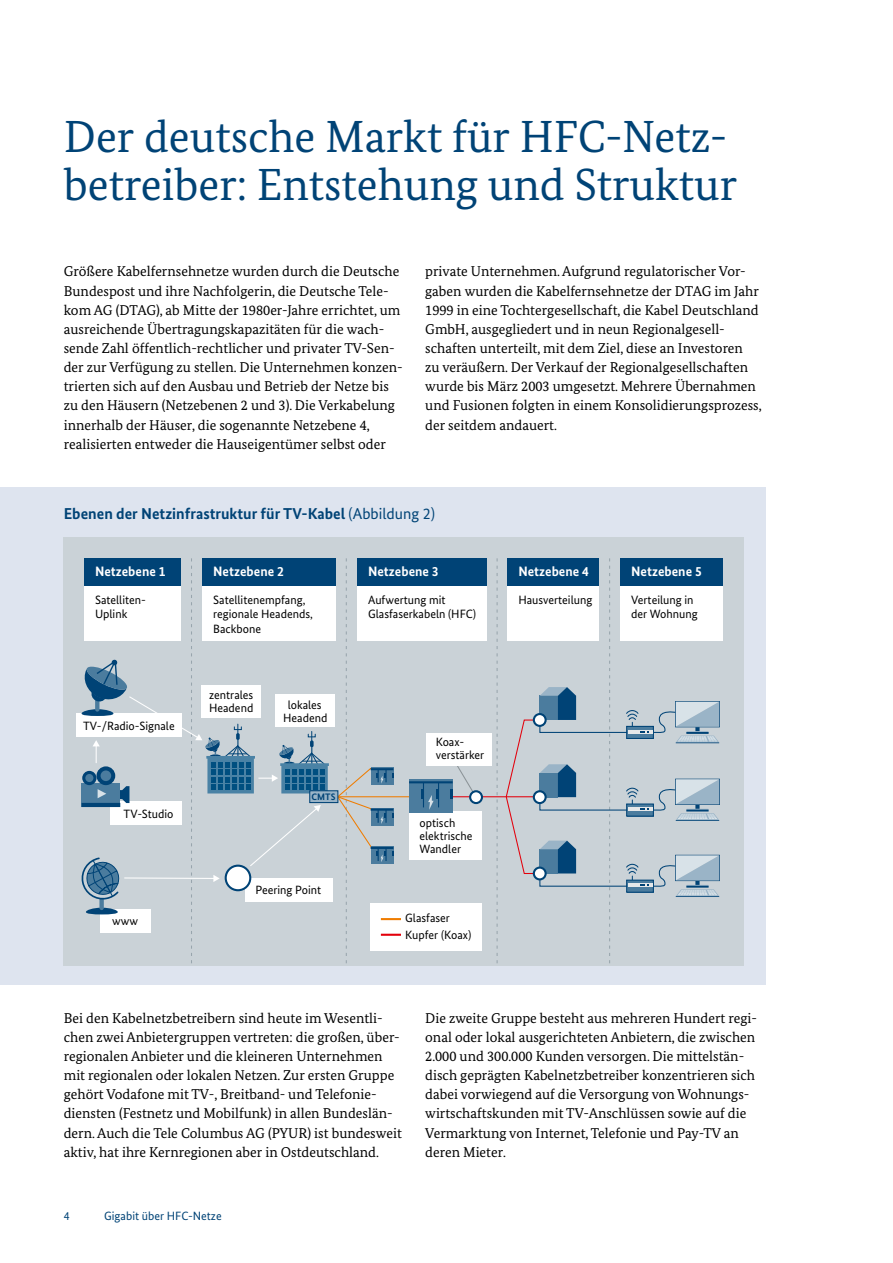
<style>
.page{position:relative;width:893px;height:1263px;background:#fff}
.page>*{position:absolute;margin:0;border:0;box-sizing:border-box;transform-origin:0 0}
.t1{font:45px/48px "Bundes Serif";color:#004376}
.t2{font:700 15.75px "Bundes Sans";color:#004376}
.t3{font:14.25px/19.2px "Bundes Serif";color:#000}
.t4{font:700 13.65px "Bundes Sans";color:#fff}
.t5{font:12px/14.5px "Bundes Sans";color:#000}
.t6{font:12px "Bundes Sans";color:#004376}
.t7{font:700 9.45px "Bundes Sans";color:#004376}
.s1{font-weight:400}
</style>
<div class="page">
<div style="left:0;top:487px;width:765px;height:497px;background:#dee4ef"></div>
<div style="left:64px;top:537px;width:680px;height:428px;background:#cad2d7"></div>
<hr style="left:338px;top:796px;width:93px;height:1px;background:#ef7c00">
<div style="left:202px;top:558px;width:134px;height:28px;background:#004376"></div>
<div style="left:202px;top:586px;width:134px;height:55px;background:#fff"></div>
<div style="left:357px;top:558px;width:129px;height:28px;background:#004376"></div>
<div style="left:357px;top:586px;width:129px;height:55px;background:#fff"></div>
<svg style="left:497px;top:558px;width:1px;height:405px"></svg>
<hr style="left:424px;top:796px;width:117px;height:1px;background:#e3000b">
<svg style="left:505px;top:558px;width:215px;height:406px"></svg>
<div style="left:534px;top:867px;width:12px;height:12px;background:#fff;border-radius:50%"></div>
<div style="left:533px;top:866px;width:14px;height:14px;border:2px solid #004376;border-radius:50%"></div>
<div style="left:534px;top:791px;width:12px;height:12px;background:#fff;border-radius:50%"></div>
<div style="left:533px;top:790px;width:14px;height:14px;border:2px solid #004376;border-radius:50%"></div>
<div style="left:534px;top:714px;width:12px;height:12px;background:#fff;border-radius:50%"></div>
<div style="left:533px;top:713px;width:14px;height:14px;border:2px solid #004376;border-radius:50%"></div>
<svg style="left:336px;top:558px;width:57px;height:406px"></svg>
<div style="left:470px;top:791px;width:12px;height:12px;background:#fff;border-radius:50%"></div>
<div style="left:469px;top:790px;width:14px;height:14px;border:2px solid #004376;border-radius:50%"></div>
<div style="left:370px;top:904px;width:112px;height:47px;background:#fff"></div>
<hr style="left:381px;top:934px;width:20px;height:2px;background:#e3000b">
<hr style="left:381px;top:918px;width:20px;height:2px;background:#ef7c00">
<div style="left:77px;top:713px;width:105px;height:24px;background:#fff"></div>
<div style="left:275px;top:695px;width:59px;height:32px;background:#fff"></div>
<svg style="left:81px;top:558px;width:248px;height:406px"></svg>
<div style="left:310px;top:791px;width:28px;height:11px;background:#9ab4c7"></div>
<div style="left:309px;top:790px;width:29px;height:13px;border:1px solid #004376"></div>
<div style="left:246px;top:878px;width:87px;height:24px;background:#fff"></div>
<div style="left:226px;top:866px;width:24px;height:24px;background:#fff;border-radius:50%"></div>
<div style="left:225px;top:865px;width:26px;height:26px;border:2px solid #004376;border-radius:50%"></div>
<div style="left:426px;top:733px;width:66px;height:32px;background:#fff"></div>
<div style="left:409px;top:811px;width:73px;height:48px;background:#fff"></div>
<div style="left:409px;top:779px;width:44px;height:34px;background:#4b7c9e"></div>
<hr style="left:409px;top:781px;width:44px;height:2px;background:#004376">
<svg style="left:421px;top:783px;width:18px;height:27px"></svg>
<svg style="left:450px;top:765px;width:27px;height:33px"></svg>
<h1 class="t1" style="left:64px;top:112px;width:675px">Der deutsche Markt für HFC-Netz&shy;betreiber: Entstehung und Struktur</h1>
<p class="t3" style="left:64px;top:262px;width:340px">Größere Kabelfernsehnetze wurden durch die Deutsche Bundespost und ihre Nachfolgerin, die Deutsche Tele&shy;kom AG (DTAG), ab Mitte der 1980er-Jahre errichtet, um ausreichende Übertragungskapazitäten für die wach&shy;sende Zahl öffentlich-rechtlicher und privater TV-Sen&shy;der zur Verfügung zu stellen. Die Unternehmen konzen&shy;trierten sich auf den Ausbau und Betrieb der Netze bis zu den Häusern (Netzebenen 2 und 3). Die Verkabelung innerhalb der Häuser, die sogenannte Netzebene 4, realisierten entweder die Hauseigentümer selbst oder</p>
<p class="t3" style="left:425px;top:262px;width:338px">private Unternehmen. Aufgrund regulatorischer Vor&shy;gaben wurden die Kabelfernsehnetze der DTAG im Jahr 1999 in eine Tochtergesellschaft, die Kabel Deutschland GmbH, ausgegliedert und in neun Regionalgesell&shy;schaften unterteilt, mit dem Ziel, diese an Investoren<br>zu veräußern. Der Verkauf der Regionalgesellschaften wurde bis März 2003 umgesetzt. Mehrere Übernahmen und Fusionen folgten in einem Konsolidierungsprozess, der seitdem andauert.</p>
<p class="t2" style="left:64px;top:504px;width:373px">Ebenen der Netzinfrastruktur für TV-Kabel <span class="s1">(Abbildung 2)</span></p>
<p class="t4" style="left:95px;top:563px;width:72px">Netzebene 1</p>
<p class="t5" style="left:95px;top:592px;width:52px">Satelliten-<br>Uplink</p>
<p class="t5" style="left:83px;top:718px;width:93px">TV-/Radio-Signale</p>
<p class="t5" style="left:124px;top:806px;width:51px">TV-Studio</p>
<p class="t5" style="left:112px;top:913px;width:27px">www</p>
<p class="t4" style="left:213px;top:563px;width:72px">Netzebene 2</p>
<p class="t5" style="left:213px;top:592px;width:101px">Satellitenempfang, regionale Headends,<br>Backbone</p>
<p class="t5" style="left:209px;top:689px;width:46px;line-height:12.5px">zentrales<br>Headend</p>
<p class="t5" style="left:283px;top:698px;width:46px;line-height:12.5px;text-align:center">lokales<br>Headend</p>
<p class="t7" style="left:312px;top:791px;width:25px">CMTS</p>
<p class="t5" style="left:255px;top:883px;width:67px">Peering Point</p>
<p class="t4" style="left:368px;top:563px;width:72px">Netzebene 3</p>
<p class="t5" style="left:368px;top:592px;width:110px">Aufwertung mit<br>Glasfaserkabeln (HFC)</p>
<p class="t5" style="left:436px;top:736px;width:50px;line-height:12.5px">Koax&shy;verstärker</p>
<p class="t5" style="left:420px;top:816px;width:55px;line-height:13px">optisch elektrische<br>Wandler</p>
<p class="t5" style="left:405px;top:910px;width:68px;line-height:16.2px">Glasfaser<br>Kupfer (Koax)</p>
<p class="t4" style="left:518px;top:563px;width:72px">Netzebene 4</p>
<p class="t5" style="left:518px;top:592px;width:76px">Hausverteilung</p>
<p class="t4" style="left:631px;top:563px;width:72px">Netzebene 5</p>
<p class="t5" style="left:631px;top:592px;width:68px">Verteilung in der Wohnung</p>
<p class="t3" style="left:64px;top:1008px;width:340px">Bei den Kabelnetzbetreibern sind heute im Wesentli&shy;chen zwei Anbietergruppen vertreten: die großen, über&shy;regionalen Anbieter und die kleineren Unternehmen mit regionalen oder lokalen Netzen. Zur ersten Gruppe gehört Vodafone mit TV-, Breitband- und Telefonie&shy;diensten (Festnetz und Mobilfunk) in allen Bundeslän&shy;dern. Auch die Tele Columbus AG (PYUR) ist bundesweit aktiv, hat ihre Kernregionen aber in Ostdeutschland.</p>
<p class="t3" style="left:425px;top:1008px;width:333px">Die zweite Gruppe besteht aus mehreren Hundert regi&shy;onal oder lokal ausgerichteten Anbietern, die zwischen 2.000 und 300.000 Kunden versorgen. Die mittelstän&shy;disch geprägten Kabelnetzbetreiber konzentrieren sich dabei vorwiegend auf die Versorgung von Wohnungs&shy;wirtschaftskunden mit TV-Anschlüssen sowie auf die Vermarktung von Internet, Telefonie und Pay-TV an deren Mieter.</p>
<p class="t6" style="left:64px;top:1209px;width:7px">4</p>
<p class="t6" style="left:104px;top:1209px;width:119px">Gigabit über HFC-Netze</p>
</div>
